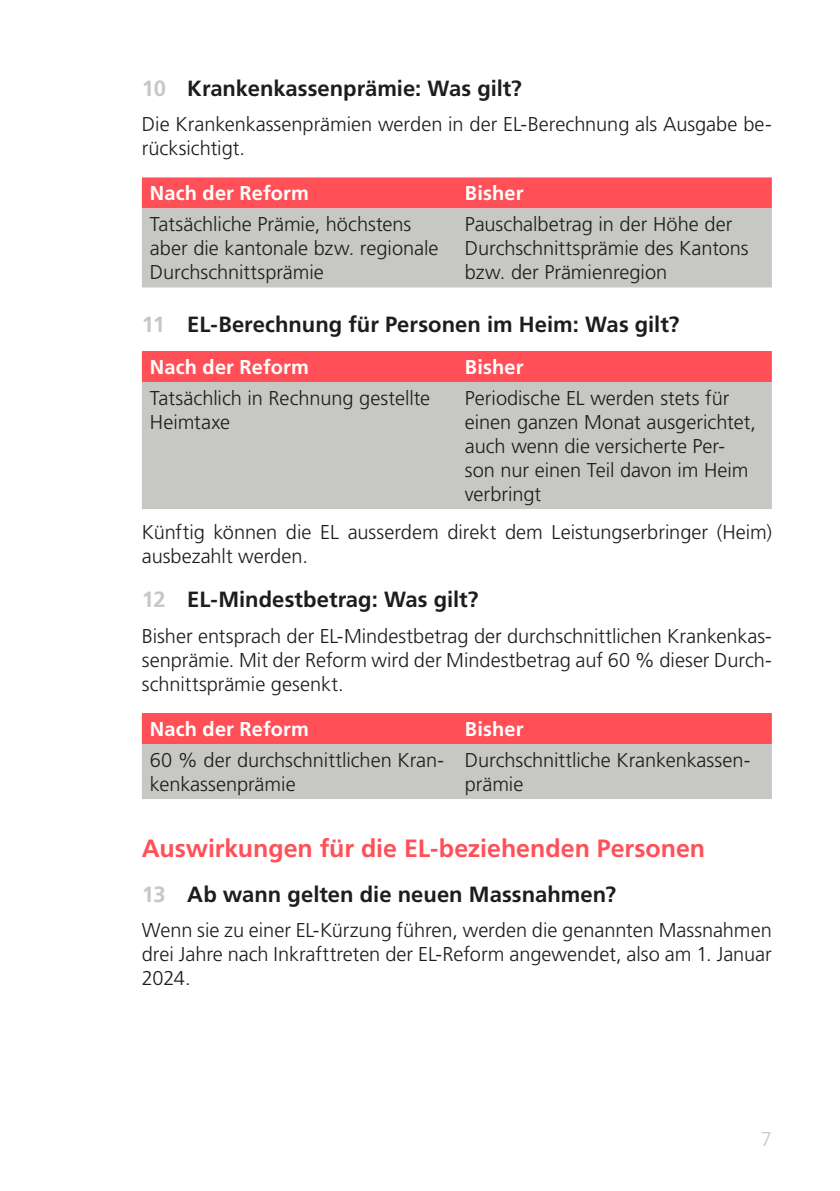
<style>
.page{position:relative;width:840px;height:1191px;background:#fff}
.page>*{position:absolute;margin:0;border:0;box-sizing:border-box;transform-origin:0 0}
.Texttitel{font:700 25px "Frutiger LT Std";letter-spacing:-.005em;color:#ff5057}
.t1{font:700 22px "Frutiger LT Std";color:#1d1d1b}
.Grundtext{font:300 20px/24px "Frutiger LT Std";color:#1d1d1b}
.Tabellen_Text_Weiss{font:700 20px "Frutiger LT Std";letter-spacing:.005em;color:#fff}
.t2{font:300 20px "Frutiger LT Std";color:#c7c7c6}
.s1{color:#c7c7c6}
</style>
<div class="page">
<div style="left:142px;top:177px;width:629px;height:31px;background:#ff5057"></div>
<div style="left:142px;top:208px;width:629px;height:79px;background:#c7c7c6"></div>
<div style="left:142px;top:351px;width:629px;height:31px;background:#ff5057"></div>
<div style="left:142px;top:382px;width:629px;height:127px;background:#c7c7c6"></div>
<svg style="left:142px;top:713px;width:629px;height:86px;background:#db9c9e"></svg>
<p class="t1" style="left:142px;top:75px;width:381px"><span class="s1">10</span> Krankenkassenprämie: Was gilt?</p>
<p class="Grundtext" style="left:142px;top:113px;width:631px">Die Krankenkassenprämien werden in der EL-Berechnung als Ausgabe be&shy;rücksichtigt.</p>
<p class="Tabellen_Text_Weiss" style="left:150px;top:182px;width:160px">Nach der Reform</p>
<p class="Tabellen_Text_Weiss" style="left:464px;top:182px;width:60px">Bisher</p>
<p class="Grundtext" style="left:150px;top:213px;width:290px">Tatsächliche Prämie, höchstens aber die kantonale bzw. regionale<br>Durchschnittsprämie</p>
<p class="Grundtext" style="left:464px;top:213px;width:285px">Pauschalbetrag in der Höhe der<br>Durchschnittsprämie des Kantons bzw. der Prämienregion</p>
<p class="t1" style="left:142px;top:311px;width:539px"><span class="s1">11</span> EL-Berechnung für Personen im Heim: Was gilt?</p>
<p class="Tabellen_Text_Weiss" style="left:150px;top:355px;width:160px">Nach der Reform</p>
<p class="Tabellen_Text_Weiss" style="left:464px;top:355px;width:60px">Bisher</p>
<p class="Grundtext" style="left:150px;top:386px;width:282px">Tatsächlich in Rechnung gestellte<br>Heimtaxe</p>
<p class="Grundtext" style="left:464px;top:386px;width:292px">Periodische EL werden stets für einen ganzen Monat ausgerichtet, auch wenn die versicherte Per&shy;son nur einen Teil davon im Heim verbringt</p>
<p class="Grundtext" style="left:142px;top:520px;width:631px">Künftig können die EL ausserdem direkt dem Leistungserbringer (Heim) ausbezahlt werden.</p>
<p class="t1" style="left:142px;top:586px;width:338px"><span class="s1">12</span> EL-Mindestbetrag: Was gilt?</p>
<p class="Grundtext" style="left:142px;top:624px;width:631px;text-align:justify">Bisher entsprach der EL-Mindestbetrag der durchschnittlichen Krankenkas&shy;senprämie. Mit der Reform wird der Mindestbetrag auf 60 % dieser Durch&shy;schnittsprämie gesenkt.</p>
<p class="Tabellen_Text_Weiss" style="left:150px;top:717px;width:160px">Nach der Reform</p>
<p class="Tabellen_Text_Weiss" style="left:464px;top:717px;width:60px">Bisher</p>
<p class="Grundtext" style="left:150px;top:748px;width:296px">60 % der durchschnittlichen Kran&shy;kenkassenprämie</p>
<p class="Grundtext" style="left:464px;top:748px;width:287px">Durchschnittliche Krankenkassen&shy;prämie</p>
<p class="Texttitel" style="left:142px;top:834px;width:564px">Auswirkungen für die EL-beziehenden Personen</p>
<p class="t1" style="left:142px;top:881px;width:475px"><span class="s1">13</span> Ab wann gelten die neuen Massnahmen?</p>
<p class="Grundtext" style="left:142px;top:918px;width:631px;text-align:justify">Wenn sie zu einer EL-Kürzung führen, werden die genannten Massnahmen drei Jahre nach Inkrafttreten der EL-Reform angewendet, also am 1. Januar 2024.</p>
<p class="t2" style="left:760px;top:1127px;width:13px">7</p>
</div>
